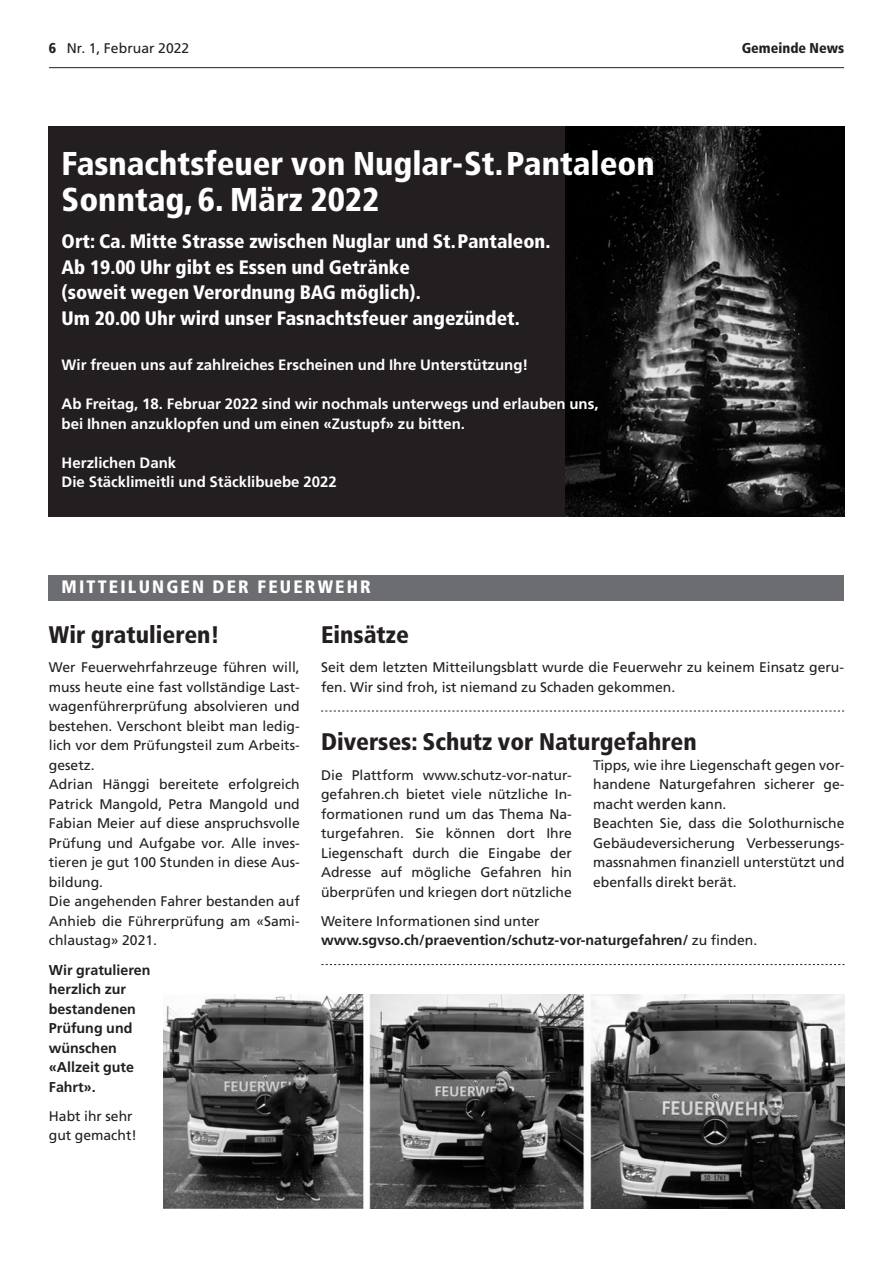
<style>
.page{position:relative;width:893px;height:1263px;background:#fff}
.page>*{position:absolute;margin:0;border:0;box-sizing:border-box;transform-origin:0 0}
.t1{font:900 condensed 33px/36px "Frutiger LT";color:#fff}
.t2{font:900 condensed 24px "Frutiger LT";color:#231f20}
.t3{font:900 condensed 19.5px/25.5px "Frutiger LT";color:#fff}
.t4{font:900 condensed 18px "Frutiger LT";letter-spacing:.12em;color:#fff}
.t5{font:700 15px/19.5px "Frutiger LT";color:#fff}
.t6{font:700 14.25px/19.5px "Frutiger LT";color:#231f20}
.t7{font:900 condensed 14.25px "Frutiger LT";color:#231f20}
.t8{font:13.95px/19.5px "Frutiger LT";color:#231f20}
.s1{font-weight:900;font-stretch:condensed;font-size:14.25px}
.s2{font-weight:400;font-size:13.95px}
</style>
<div class="page">
<hr style="left:49px;top:67px;width:795px;height:1px;background:#231f20">
<div style="left:49px;top:126px;width:795px;height:390px;background:#231f20"></div>
<img style="left:566px;top:126px;width:278px;height:390px">
<div style="left:49px;top:575px;width:795px;height:25px;background:#6c6d70"></div>
<img style="left:164px;top:994px;width:680px;height:215px">
<svg style="left:321px;top:711px;width:523px;height:1px"></svg>
<svg style="left:321px;top:964px;width:523px;height:1px"></svg>
<p class="t8" style="left:49px;top:39px;width:142px"><span class="s1">6</span> Nr. 1, Februar 2022</p>
<p class="t7" style="left:742px;top:40px;width:104px">Gemeinde News</p>
<h1 class="t1" style="left:62px;top:146px;width:595px">Fasnachtsfeuer von Nuglar-St.Pantaleon<br>Sonntag, 6. März 2022</h1>
<h3 class="t3" style="left:62px;top:229px;width:490px">Ort: Ca. Mitte Strasse zwischen Nuglar und St.Pantaleon.<br>Ab 19.00 Uhr gibt es Essen und Getränke<br>(soweit wegen Verordnung BAG möglich).<br>Um 20.00 Uhr wird unser Fasnachtsfeuer angezündet.</h3>
<p class="t5" style="left:62px;top:355px;width:468px">Wir freuen uns auf zahlreiches Erscheinen und Ihre Unterstützung!</p>
<p class="t5" style="left:62px;top:394px;width:538px">Ab Freitag, 18. Februar 2022 sind wir nochmals unterwegs und erlauben uns, bei Ihnen anzuklopfen und um einen «Zustupf» zu bitten.</p>
<p class="t5" style="left:62px;top:453px;width:277px">Herzlichen Dank<br>Die Stäcklimeitli und Stäcklibuebe 2022</p>
<p class="t4" style="left:62px;top:576px;width:311px">MITTEILUNGEN DER FEUERWEHR</p>
<h2 class="t2" style="left:321px;top:620px;width:90px">Einsätze</h2>
<p class="t8" style="left:321px;top:658px;width:524px">Seit dem letzten Mitteilungsblatt wurde die Feuerwehr zu keinem Einsatz geru&shy;fen. Wir sind froh, ist niemand zu Schaden gekommen.</p>
<h2 class="t2" style="left:49px;top:620px;width:172px">Wir gratulieren!</h2>
<p class="t8" style="left:49px;top:658px;width:252px">Wer Feuerwehrfahrzeuge führen will, muss heute eine fast vollständige Last&shy;wagenführerprüfung absolvieren und bestehen. Verschont bleibt man ledig&shy;lich vor dem Prüfungsteil zum Arbeits&shy;gesetz.<br>Adrian Hänggi bereitete erfolgreich<br>Patrick Mangold, Petra Mangold und<br>Fabian Meier auf diese anspruchsvolle<br>Prüfung und Aufgabe vor. Alle inves&shy;tieren je gut 100 Stunden in diese Aus&shy;bildung.<br>Die angehenden Fahrer bestanden auf<br>Anhieb die Führerprüfung am «Sami&shy;chlaustag» 2021.</p>
<h2 class="t2" style="left:321px;top:728px;width:377px">Diverses: Schutz vor Naturgefahren</h2>
<p class="t8" style="left:593px;top:755px;width:253px">Tipps, wie ihre Liegenschaft gegen vor&shy;handene Naturgefahren sicherer ge&shy;macht werden kann.<br>Beachten Sie, dass die Solothurnische Gebäudeversicherung Verbesserungs&shy;massnahmen finanziell unterstützt und ebenfalls direkt berät.</p>
<p class="t8" style="left:321px;top:765px;width:252px;text-align:justify">Die Plattform www.schutz-vor-natur&shy;gefahren.ch bietet viele nützliche In&shy;formationen rund um das Thema Na&shy;turgefahren. Sie können dort Ihre Liegenschaft durch die Eingabe der Adresse auf mögliche Gefahren hin überprüfen und kriegen dort nützliche</p>
<p class="t8" style="left:321px;top:911px;width:220px">Weitere Informationen sind unter</p>
<p class="t6" style="left:321px;top:931px;width:438px">www.sgvso.ch/praevention/schutz-vor-naturgefahren/ <span class="s2">zu finden.</span></p>
<p class="t6" style="left:49px;top:960px;width:103px">Wir gratulieren herzlich zur bestandenen<br>Prüfung und wünschen «Allzeit gute<br>Fahrt».</p>
<p class="t8" style="left:49px;top:1106px;width:89px">Habt ihr sehr gut gemacht!</p>
</div>
